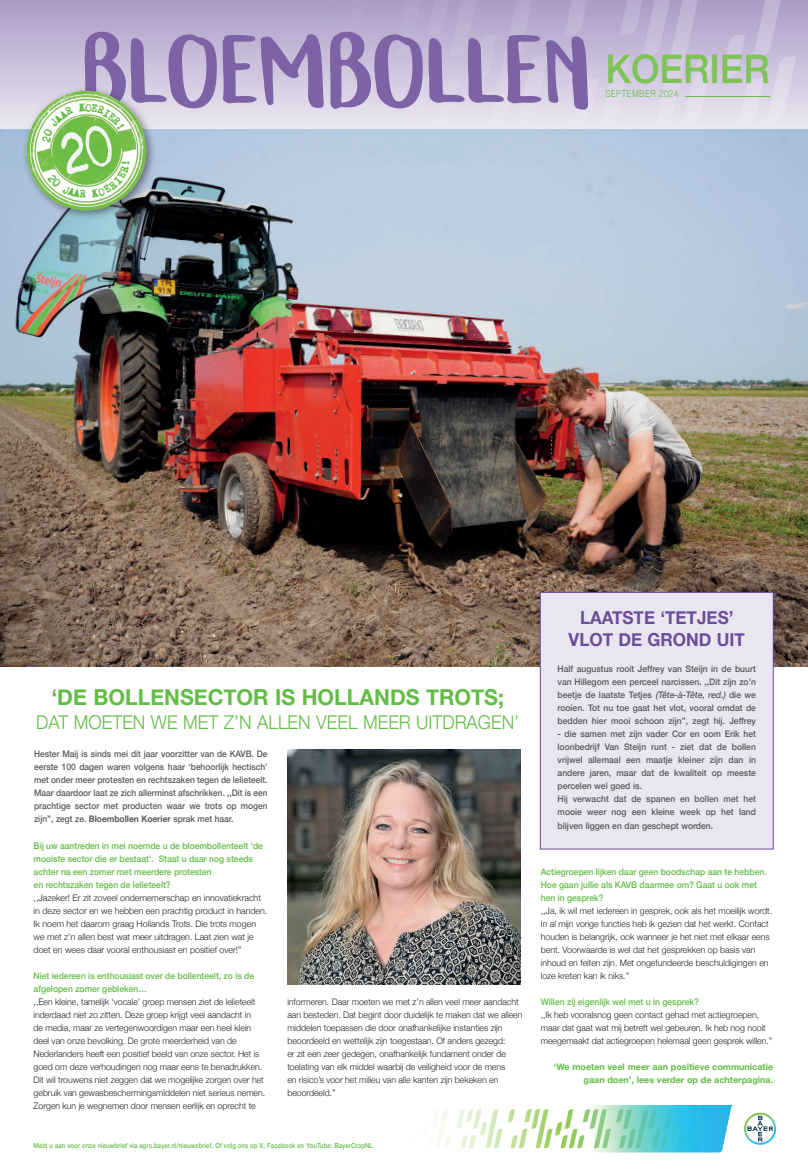
<style>
.page{position:relative;width:808px;height:1174px;background:#fff}
.page>*{position:absolute;margin:0;border:0;box-sizing:border-box;transform-origin:0 0}
.t1{font:500 39.4px "Helvetica Neue";color:#7dc356;scale:.95 1}
.t2{font:700 22px "Helvetica Neue";color:#63bc46}
.t3{font:300 19px "Helvetica Neue";color:#63bc46;scale:.94 1}
.t4{font:700 18px/22px "Helvetica Neue";color:#6c4d99;text-align:center;scale:.95 1}
.t5{font:300 9.7px "Helvetica";letter-spacing:.05em;color:#63bc46;scale:.84 1}
.t6{font:300 9px/13px "Helvetica Neue";letter-spacing:-.005em;color:#231f20}
.t7{font:500 9px/13px "Helvetica Neue";color:#57585a;text-align:justify;scale:.95 1}
.t8{font:500 9px/13px "Helvetica Neue";color:#63bc46;scale:.95 1}
.t9{font:500 9px/13px "Helvetica Neue";color:#57585a;text-align:justify;scale:.93 1}
.t10{font:700 9px/13px "Helvetica Neue";color:#63bc46;text-align:right}
.t11{font:500 7px "Helvetica Neue";letter-spacing:.02em;color:#63bc46;scale:.85 1}
.s1{font-weight:700}
.s2{font-style:italic}
</style>
<div class="page">
<svg style="left:436px;top:1105px;width:341px;height:47px"></svg>
<svg style="left:0;top:0;width:808px;height:129px"></svg>
<img style="left:0;top:129px;width:808px;height:537px">
<svg style="left:242px;top:0;width:554px;height:121px"></svg>
<div style="left:540px;top:592px;width:233px;height:257px;background:#eae6f1"></div>
<div style="left:540px;top:592px;width:233px;height:257px;border:1px solid #6c4d99"></div>
<hr style="left:685px;top:96px;width:85px;height:1px;background:#63bc46">
<img style="left:287px;top:750px;width:234px;height:235px">
<svg style="left:85px;top:32px;width:503px;height:78px"></svg>
<div style="left:21px;top:85px;width:136px;height:136px;background:#231f20;opacity:.6"></div>
<img style="left:21px;top:84px;width:131px;height:132px">
<svg style="left:42px;top:104px;width:88px;height:94px"></svg>
<h1 class="t1" style="left:605px;top:38px;width:175px">KOERIER</h1>
<p class="t5" style="left:605px;top:85px;width:88px">SEPTEMBER 2024</p>
<h2 class="t2" style="left:51px;top:680px;width:454px">‘DE BOLLENSECTOR IS HOLLANDS TROTS;</h2>
<h3 class="t3" style="left:36px;top:706px;width:515px">DAT MOETEN WE MET Z’N ALLEN VEEL MEER UITDRAGEN’</h3>
<p class="t9" style="left:34px;top:746px;width:252px">Hester Maij is sinds mei dit jaar voorzitter van de KAVB. De eerste 100 dagen waren volgens haar ‘behoorlijk hectisch’ met onder meer protesten en rechtszaken tegen de lelieteelt.<br>Maar daardoor laat ze zich allerminst afschrikken. ,,Dit is een prachtige sector met producten waar we trots op mogen zijn’’, zegt ze. <span class="s1">Bloembollen Koerier</span> sprak met haar.</p>
<p class="t8" style="left:34px;top:838px;width:243px">Bij uw aantreden in mei noemde u de bloembollenteelt ‘de mooiste sector die er bestaat’. Staat u daar nog steeds achter na een zomer met meerdere protesten<br>en rechtszaken tegen de lelieteelt?</p>
<p class="t6" style="left:34px;top:890px;width:235px">,,Jazeker! Er zit zoveel ondernemerschap en innovatiekracht in deze sector en we hebben een prachtig product in handen.<br>Ik noem het daarom graag Hollands Trots. Die trots mogen we met z’n allen best wat meer uitdragen. Laat zien wat je doet en wees daar vooral enthousiast en positief over!’’</p>
<p class="t8" style="left:34px;top:968px;width:234px">Niet iedereen is enthousiast over de bollenteelt, zo is de afgelopen zomer gebleken…</p>
<p class="t6" style="left:34px;top:994px;width:233px">,,Een kleine, tamelijk ‘vocale’ groep mensen ziet de lelieteelt inderdaad niet zo zitten. Deze groep krijgt veel aandacht in<br>de media, maar ze vertegenwoordigen maar een heel klein deel van onze bevolking. De grote meerderheid van de Nederlanders heeft een positief beeld van onze sector. Het is goed om deze verhoudingen nog maar eens te benadrukken.<br>Dit wil trouwens niet zeggen dat we mogelijke zorgen over het gebruik van gewasbeschermingsmiddelen niet serieus nemen.<br>Zorgen kun je wegnemen door mensen eerlijk en oprecht te</p>
<p class="t11" style="left:34px;top:1140px;width:401px">Meld u aan voor onze nieuwbrief via agro.bayer.nl/nieuwsbrief. Of volg ons op X, Facebook en YouTube: BayerCropNL</p>
<p class="t6" style="left:287px;top:994px;width:236px">informeren. Daar moeten we met z’n allen veel meer aandacht aan besteden. Dat begint door duidelijk te maken dat we alleen middelen toepassen die door onafhankelijke instanties zijn beoordeeld en wettelijk zijn toegestaan. Of anders gezegd:<br>er zit een zeer gedegen, onafhankelijk fundament onder de toelating van elk middel waarbij de veiligheid voor de mens<br>en risico’s voor het milieu van alle kanten zijn bekeken en beoordeeld.’’</p>
<h3 class="t4" style="left:569px;top:607px;width:187px">LAATSTE ‘TETJES’<br>VLOT DE GROND UIT</h3>
<p class="t7" style="left:558px;top:662px;width:210px">Half augustus rooit Jeffrey van Steijn in de buurt van Hillegom een perceel narcissen. ,,Dit zijn zo’n beetje de laatste Tetjes <span class="s2">(Tête-à-Tête, red.)</span> die we rooien. Tot nu toe gaat het vlot, vooral omdat de bedden hier mooi schoon zijn’’, zegt hij. Jeffrey</p>
<p class="t7" style="left:558px;top:727px;width:210px;text-align:left">- die samen met zijn vader Cor en oom Erik het loonbedrijf Van Steijn runt - ziet dat de bollen vrijwel allemaal een maatje kleiner zijn dan in andere jaren, maar dat de kwaliteit op meeste percelen wel goed is.<br>Hij verwacht dat de spanen en bollen met het mooie weer nog een kleine week op het land blijven liggen en dan geschept worden.</p>
<p class="t8" style="left:541px;top:864px;width:239px">Actiegroepen lijken daar geen boodschap aan te hebben.<br>Hoe gaan jullie als KAVB daarmee om? Gaat u ook met hen in gesprek?</p>
<p class="t6" style="left:541px;top:903px;width:233px">,,Ja, ik wil met iedereen in gesprek, ook als het moeilijk wordt.<br>In al mijn vorige functies heb ik gezien dat het werkt. Contact houden is belangrijk, ook wanneer je het niet met elkaar eens bent. Voorwaarde is wel dat het gesprekken op basis van inhoud en feiten zijn. Met ongefundeerde beschuldigingen en loze kreten kan ik niks.’’</p>
<p class="t8" style="left:541px;top:994px;width:168px">Willen zij eigenlijk wel met u in gesprek?</p>
<p class="t6" style="left:541px;top:1007px;width:233px">,,Ik heb vooralsnog geen contact gehad met actiegroepen, maar dat gaat wat mij betreft wel gebeuren. Ik heb nog nooit meegemaakt dat actiegroepen helemaal geen gesprek willen.’’</p>
<p class="t10" style="left:554px;top:1060px;width:221px">‘We moeten veel meer aan positieve communicatie gaan doen’, lees verder op de achterpagina.</p>
</div>
